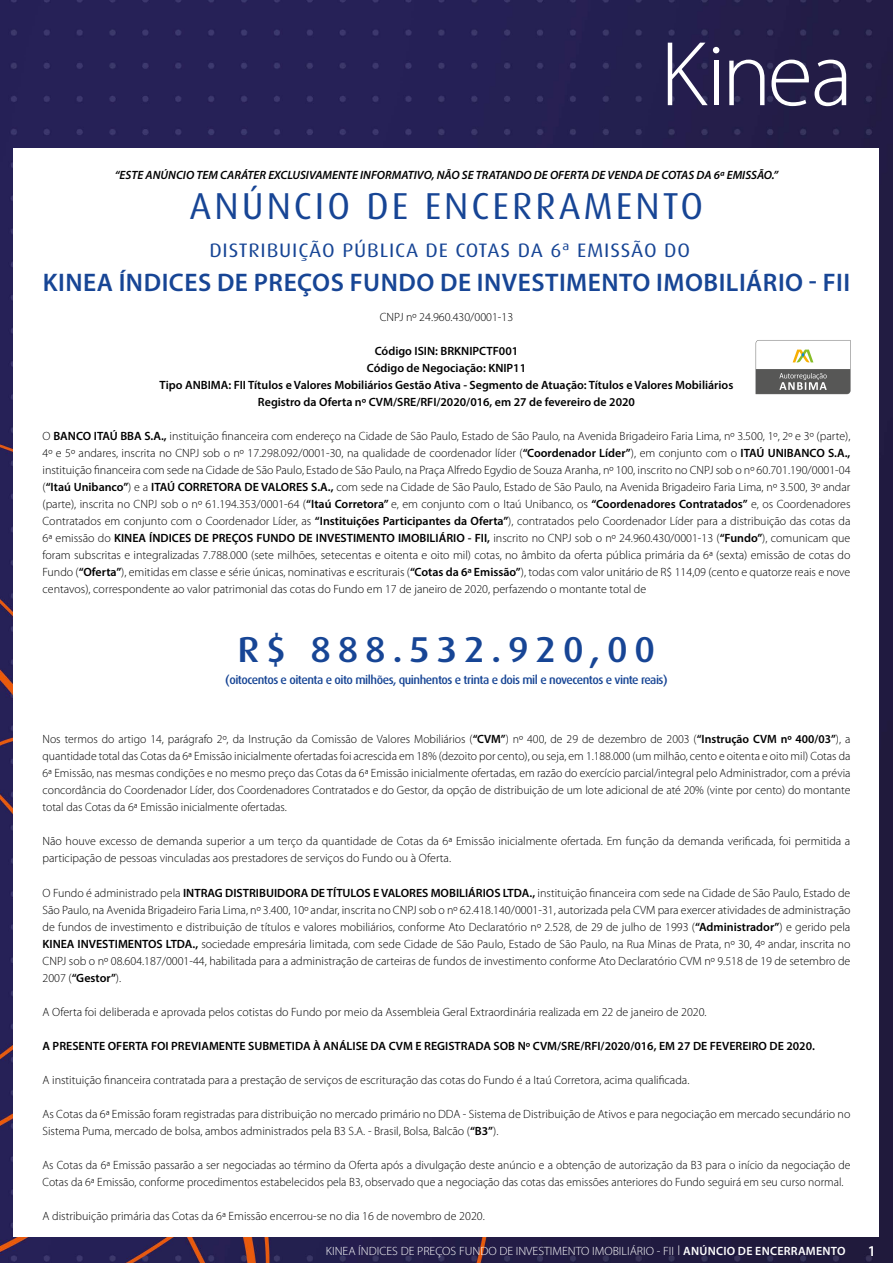
<style>
.page{position:relative;width:893px;height:1263px;background:#fff}
.page>*{position:absolute;margin:0;border:0;box-sizing:border-box;transform-origin:0 0}
.t1{font:37.5px "Dax";letter-spacing:.08em;color:#174595}
.t2{font:500 36px "Dax";letter-spacing:.16em;color:#174595;scale:1.08 1}
.t3{font:600 25.5px "Myriad Pro";letter-spacing:.02em;color:#174595}
.t4{font:19.5px "Dax";letter-spacing:.04em;color:#174595;scale:1.07 1}
.t5{font:600 15px "Myriad Pro";color:#fff}
.t6{font:300 12px/17.1px "Myriad Pro";color:#000;text-align:justify}
.t7{font:600 12px/17.1px "Myriad Pro";color:#000;text-align:center}
.t8{font:italic 600 12px "Myriad Pro";color:#000}
.t9{font:500 12px "Dax";letter-spacing:-.04em;color:#174595}
.t10{font:300 12px "Myriad Pro";color:#fff}
.s1{font-weight:600}
.s2{font-size:13.5px}
</style>
<div class="page">
<img style="left:0;top:0;width:893px;height:1263px">
<div style="left:14px;top:149px;width:865px;height:1088px;background:#fff"></div>
<svg style="left:729px;top:60px;width:35px;height:45px"></svg>
<svg style="left:771px;top:60px;width:38px;height:46px"></svg>
<svg style="left:815px;top:60px;width:31px;height:46px"></svg>
<svg style="left:668px;top:43px;width:51px;height:62px"></svg>
<svg style="left:756px;top:340px;width:94px;height:54px"></svg>
<p class="t8" style="left:115px;top:167px;width:665px">“ESTE ANÚNCIO TEM CARÁTER EXCLUSIVAMENTE INFORMATIVO, NÃO SE TRATANDO DE OFERTA DE VENDA DE COTAS DA 6ª EMISSÃO.”</p>
<h1 class="t1" style="left:190px;top:186px;width:515px">ANÚNCIO DE ENCERRAMENTO</h1>
<h3 class="t4" style="left:209px;top:239px;width:451px">DISTRIBUIÇÃO PÚBLICA DE COTAS DA 6ª EMISSÃO DO</h3>
<h3 class="t3" style="left:43px;top:266px;width:809px">KINEA ÍNDICES DE PREÇOS FUNDO DE INVESTIMENTO IMOBILIÁRIO - FII</h3>
<p class="t6" style="left:380px;top:308px;width:135px">CNPJ nº 24.960.430/0001-13</p>
<p class="t7" style="left:160px;top:342px;width:575px">Código ISIN: BRKNIPCTF001<br>Código de Negociação: KNIP11<br>Tipo ANBIMA: FII Títulos e Valores Mobiliários Gestão Ativa - Segmento de Atuação: Títulos e Valores Mobiliários Registro da Oferta nº CVM/SRE/RFI/2020/016, em 27 de fevereiro de 2020</p>
<p class="t6" style="left:43px;top:428px;width:809px">O <span class="s1">BANCO ITAÚ BBA S.A.,</span> instituição financeira com endereço na Cidade de São Paulo, Estado de São Paulo, na Avenida Brigadeiro Faria Lima, nº 3.500, 1º, 2º e 3º (parte), 4º e 5º andares, inscrita no CNPJ sob o nº 17.298.092/0001-30, na qualidade de coordenador líder (<span class="s1">“Coordenador Líder”</span>), em conjunto com o <span class="s1">ITAÚ UNIBANCO S.A., </span>instituição financeira com sede na Cidade de São Paulo, Estado de São Paulo, na Praça Alfredo Egydio de Souza Aranha, nº 100, inscrito no CNPJ sob o nº 60.701.190/0001-04 (<span class="s1">“Itaú Unibanco”</span>) e a <span class="s1">ITAÚ CORRETORA DE VALORES S.A.,</span> com sede na Cidade de São Paulo, Estado de São Paulo, na Avenida Brigadeiro Faria Lima, nº 3.500, 3º andar (parte), inscrita no CNPJ sob o nº 61.194.353/0001-64 (<span class="s1">“Itaú Corretora”</span> e, em conjunto com o Itaú Unibanco, os <span class="s1">“Coordenadores Contratados”</span> e, os Coordenadores Contratados em conjunto com o Coordenador Líder, as <span class="s1">“Instituições Participantes da Oferta”</span>), contratados pelo Coordenador Líder para a distribuição das cotas da 6ª emissão do <span class="s1">KINEA ÍNDICES DE PREÇOS FUNDO DE INVESTIMENTO IMOBILIÁRIO - FII,</span> inscrito no CNPJ sob o nº 24.960.430/0001-13 (<span class="s1">“Fundo”</span>), comunicam que foram subscritas e integralizadas 7.788.000 (sete milhões, setecentas e oitenta e oito mil) cotas, no âmbito da oferta pública primária da 6ª (sexta) emissão de cotas do Fundo (<span class="s1">“Oferta”</span>), emitidas em classe e série únicas, nominativas e escriturais (<span class="s1">“Cotas da 6ª Emissão”</span>), todas com valor unitário de R$ 114,09 (cento e quatorze reais e nove centavos), correspondente ao valor patrimonial das cotas do Fundo em 17 de janeiro de 2020, perfazendo o montante total de</p>
<h2 class="t2" style="left:238px;top:629px;width:388px">R$ 888.532.920,00</h2>
<p class="t9" style="left:225px;top:673px;width:444px">(oitocentos e oitenta e oito milhões, quinhentos e trinta e dois mil e novecentos e vinte reais)</p>
<p class="t6" style="left:43px;top:731px;width:809px">Nos termos do artigo 14, parágrafo 2º, da Instrução da Comissão de Valores Mobiliários (<span class="s1">“CVM”</span>) nº 400, de 29 de dezembro de 2003 (<span class="s1">“Instrução CVM nº 400/03”</span>), a quantidade total das Cotas da 6ª Emissão inicialmente ofertadas foi acrescida em 18% (dezoito por cento), ou seja, em 1.188.000 (um milhão, cento e oitenta e oito mil) Cotas da 6ª Emissão, nas mesmas condições e no mesmo preço das Cotas da 6ª Emissão inicialmente ofertadas, em razão do exercício parcial/integral pelo Administrador, com a prévia concordância do Coordenador Líder, dos Coordenadores Contratados e do Gestor, da opção de distribuição de um lote adicional de até 20% (vinte por cento) do montante total das Cotas da 6ª Emissão inicialmente ofertadas.</p>
<p class="t6" style="left:43px;top:833px;width:809px">Não houve excesso de demanda superior a um terço da quantidade de Cotas da 6ª Emissão inicialmente ofertada. Em função da demanda verificada, foi permitida a participação de pessoas vinculadas aos prestadores de serviços do Fundo ou à Oferta.</p>
<p class="t6" style="left:43px;top:884px;width:809px">O Fundo é administrado pela <span class="s1">INTRAG DISTRIBUIDORA DE TÍTULOS E VALORES MOBILIÁRIOS LTDA.,</span> instituição financeira com sede na Cidade de São Paulo, Estado de São Paulo, na Avenida Brigadeiro Faria Lima, nº 3.400, 10º andar, inscrita no CNPJ sob o nº 62.418.140/0001-31, autorizada pela CVM para exercer atividades de administração de fundos de investimento e distribuição de títulos e valores mobiliários, conforme Ato Declaratório nº 2.528, de 29 de julho de 1993 (<span class="s1">“Administrador”</span>) e gerido pela <span class="s1">KINEA INVESTIMENTOS LTDA.,</span> sociedade empresária limitada, com sede Cidade de São Paulo, Estado de São Paulo, na Rua Minas de Prata, nº 30, 4º andar, inscrita no CNPJ sob o nº 08.604.187/0001-44, habilitada para a administração de carteiras de fundos de investimento conforme Ato Declaratório CVM nº 9.518 de 19 de setembro de 2007 (<span class="s1">“Gestor”</span>).</p>
<p class="t6" style="left:43px;top:1003px;width:666px">A Oferta foi deliberada e aprovada pelos cotistas do Fundo por meio da Assembleia Geral Extraordinária realizada em 22 de janeiro de 2020.</p>
<p class="t7" style="left:43px;top:1037px;width:774px">A PRESENTE OFERTA FOI PREVIAMENTE SUBMETIDA À ANÁLISE DA CVM E REGISTRADA SOB Nº CVM/SRE/RFI/2020/016, EM 27 DE FEVEREIRO DE 2020.</p>
<p class="t6" style="left:43px;top:1071px;width:648px">A instituição financeira contratada para a prestação de serviços de escrituração das cotas do Fundo é a Itaú Corretora, acima qualificada.</p>
<p class="t6" style="left:43px;top:1105px;width:809px">As Cotas da 6ª Emissão foram registradas para distribuição no mercado primário no DDA - Sistema de Distribuição de Ativos e para negociação em mercado secundário no<br>Sistema Puma, mercado de bolsa, ambos administrados pela B3 S.A. - Brasil, Bolsa, Balcão (<span class="s1">“B3”</span>).</p>
<p class="t6" style="left:43px;top:1156px;width:810px">As Cotas da 6ª Emissão passarão a ser negociadas ao término da Oferta após a divulgação deste anúncio e a obtenção de autorização da B3 para o início da negociação de<br>Cotas da 6ª Emissão, conforme procedimentos estabelecidos pela B3, observado que a negociação das cotas das emissões anteriores do Fundo seguirá em seu curso normal.</p>
<p class="t6" style="left:43px;top:1208px;width:444px">A distribuição primária das Cotas da 6ª Emissão encerrou-se no dia 16 de novembro de 2020.</p>
<p class="t10" style="left:326px;top:1244px;width:521px">KINEA ÍNDICES DE PREÇOS FUNDO DE INVESTIMENTO IMOBILIÁRIO - FII <span class="s2">l</span> <span class="s1">ANÚNCIO DE ENCERRAMENTO</span></p>
<p class="t5" style="left:868px;top:1241px;width:10px">1</p>
</div>
